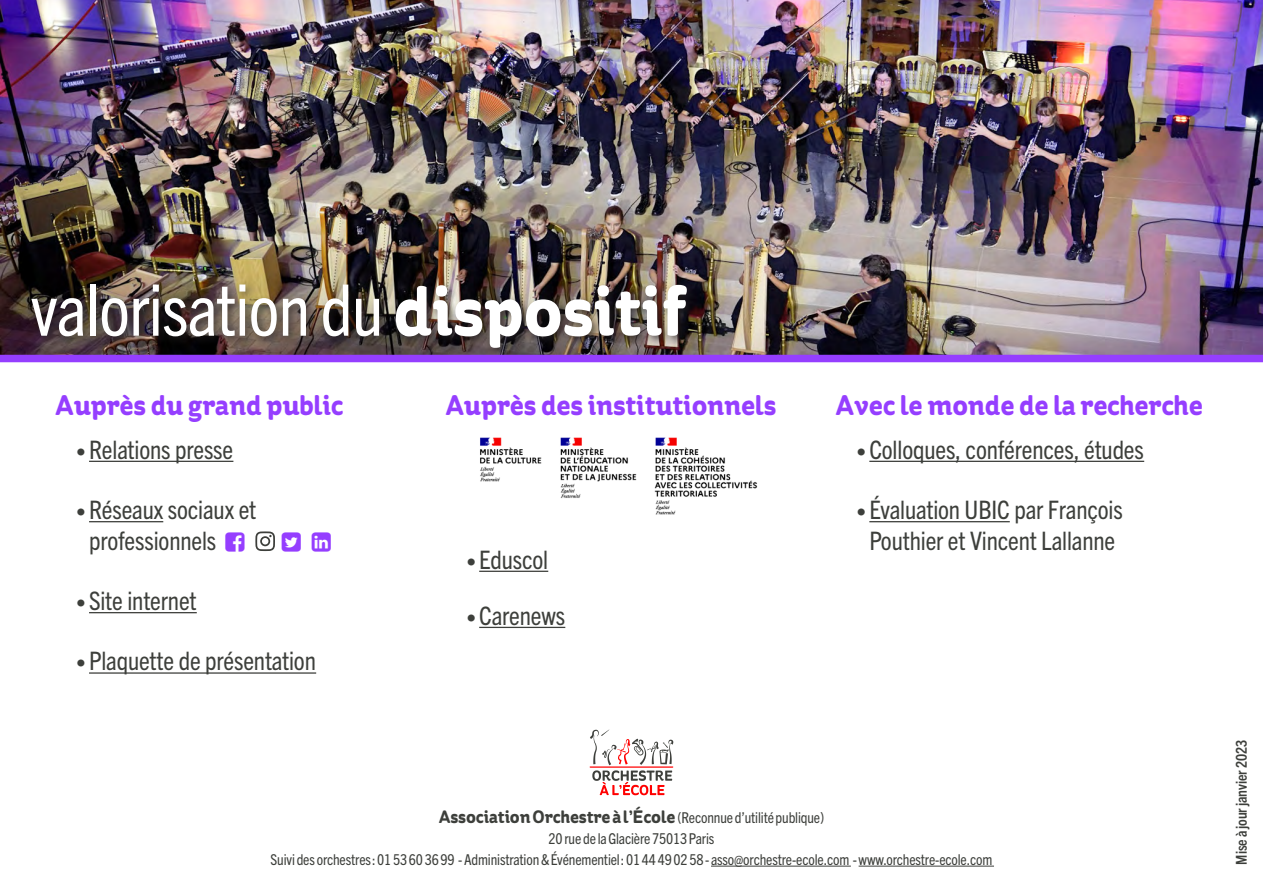
<style>
.page{position:relative;width:1263px;height:893px;background:#fff}
.page>*{position:absolute;margin:0;border:0;box-sizing:border-box;transform-origin:0 0}
.TITRE_1{font:condensed 71.25px "Trade Gothic Next LT Pro";letter-spacing:-.01em;color:#fff}
.titre_2{font:700 28.5px "St Ryde W03";letter-spacing:-.01em;color:#953eff}
.ttx{font:condensed 25.5px/30.6px "Trade Gothic Next LT Pro";letter-spacing:-.005em;color:#3d3f3b}
.ttx_13points{font:700 18px "St Ryde W03";letter-spacing:-.01em;color:#3d3f3b}
.ttx_13points-2{font:condensed 15px "Trade Gothic Next LT Pro";letter-spacing:-.01em;color:#3d3f3b}
.ttx_13points-3{font:700 condensed 15px "Trade Gothic Next LT Pro";letter-spacing:-.005em;color:#3d3f3b}
.s1{font-family:"St Ryde W03";font-weight:700;font-stretch:normal}
.s2{font-size:19.5px}
.s3{font-family:"Trade Gothic Next LT Pro";font-weight:400;font-stretch:condensed;font-size:15px}
</style>
<div class="page">
<hr style="left:711px;top:866px;width:140px;height:1px;background:#3d3f3b">
<hr style="left:859px;top:866px;width:135px;height:1px;background:#3d3f3b">
<hr style="left:89px;top:461px;width:144px;height:1px;background:#3d3f3b">
<hr style="left:89px;top:521px;width:74px;height:1px;background:#3d3f3b">
<hr style="left:89px;top:612px;width:108px;height:1px;background:#3d3f3b">
<hr style="left:89px;top:672px;width:227px;height:2px;background:#3d3f3b">
<svg style="left:255px;top:531px;width:20px;height:20px"></svg>
<hr style="left:479px;top:571px;width:69px;height:1px;background:#3d3f3b">
<hr style="left:479px;top:627px;width:86px;height:1px;background:#3d3f3b">
<img style="left:480px;top:438px;width:278px;height:77px">
<hr style="left:869px;top:461px;width:275px;height:1px;background:#3d3f3b">
<hr style="left:869px;top:521px;width:141px;height:1px;background:#3d3f3b">
<img style="left:0;top:0;width:1263px;height:355px">
<div style="left:27px;top:279px;width:670px;height:80px;background:#231f20;opacity:.75"></div>
<div style="left:0;top:355px;width:1263px;height:7px;background:#953eff"></div>
<svg style="left:590px;top:730px;width:83px;height:65px"></svg>
<p class="TITRE_1" style="left:31px;top:261px;width:657px">valorisation du <span class="s1">dispositif</span></p>
<p class="titre_2" style="left:55px;top:388px;width:290px">Auprès du grand public</p>
<p class="ttx" style="left:77px;top:433px;width:158px"><span class="s2">•</span> Relations presse</p>
<p class="ttx" style="left:89px;top:493px;width:169px;text-indent:-13px"><span class="s2">•</span> Réseaux sociaux et professionnels</p>
<p class="ttx" style="left:77px;top:584px;width:122px"><span class="s2">•</span> Site internet</p>
<p class="ttx" style="left:77px;top:644px;width:241px"><span class="s2">•</span> Plaquette de présentation</p>
<p class="titre_2" style="left:445px;top:388px;width:332px">Auprès des institutionnels</p>
<p class="ttx" style="left:467px;top:543px;width:83px"><span class="s2">•</span> Eduscol</p>
<p class="ttx" style="left:467px;top:599px;width:100px"><span class="s2">•</span> Carenews</p>
<p class="titre_2" style="left:835px;top:388px;width:369px">Avec le monde de la recherche</p>
<p class="ttx" style="left:857px;top:433px;width:289px"><span class="s2">•</span> Colloques, conférences, études</p>
<p class="ttx" style="left:857px;top:493px;width:267px;text-align:center"><span class="s2">•</span> Évaluation UBIC par François<br>Pouthier et Vincent Lallanne</p>
<p class="ttx_13points" style="left:439px;top:806px;width:387px">Association Orchestre à l’École <span class="s3">(Reconnue d’utilitépublique)</span></p>
<p class="ttx_13points-2" style="left:549px;top:828px;width:167px">20 rue de la Glacière 75013Paris</p>
<p class="ttx_13points-2" style="left:271px;top:849px;width:723px">Suivi des orchestres : 01 53 60 36 99 - Administration &amp; Événementiel : 01 44 49 02 58 - asso@orchestre-ecole.com - www.orchestre-ecole.com</p>
<p class="ttx_13points-3" style="left:1231px;top:865px;width:126px;rotate:-90deg">Mise à jour janvier2023</p>
</div>
